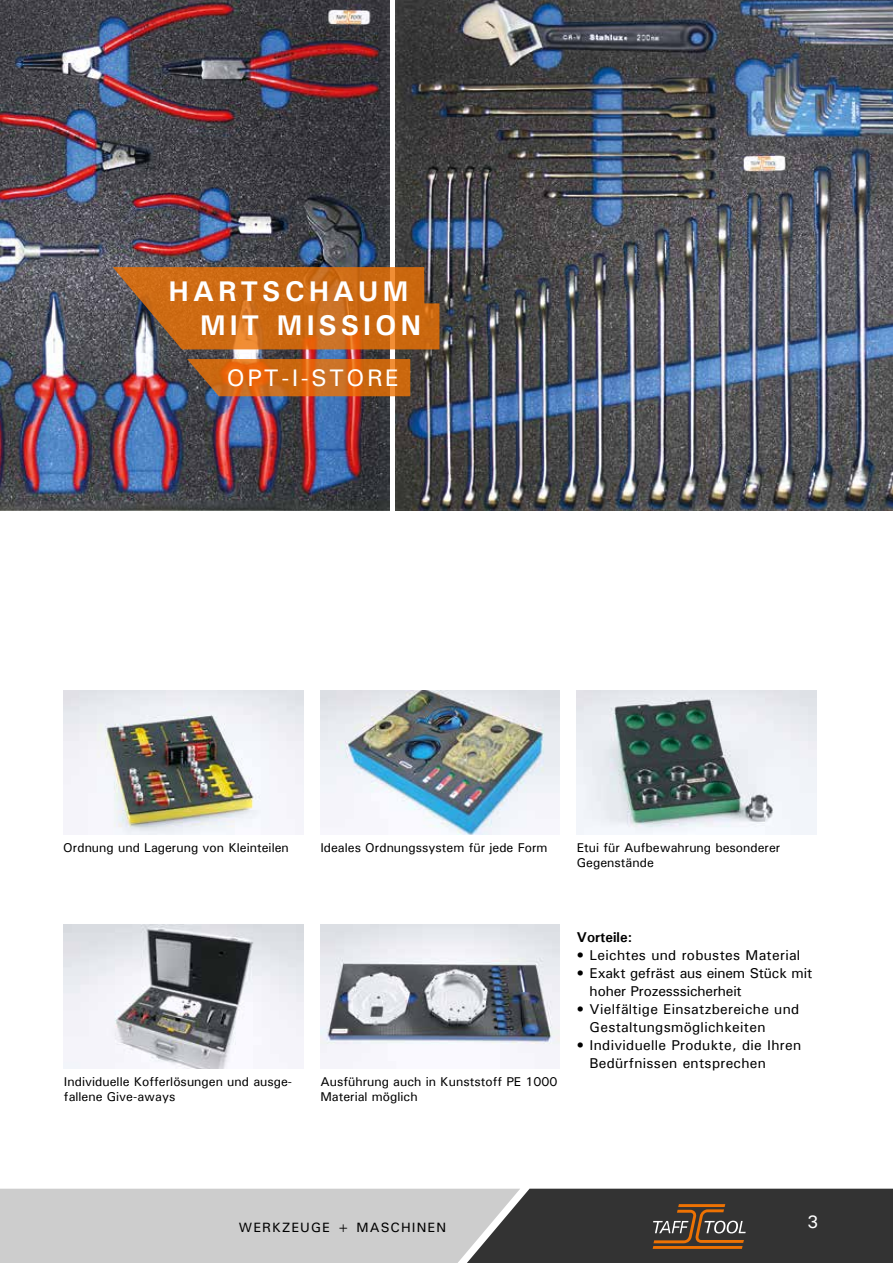
<style>
.page{position:relative;width:893px;height:1263px;background:#fff}
.page>*{position:absolute;margin:0;border:0;box-sizing:border-box;transform-origin:0 0}
.t1{font:700 28.5px/34.2px "Univers";letter-spacing:.14em;color:#fff}
.t2{font:500 24px "Univers";letter-spacing:.1em;color:#fff}
.t3{font:500 18px "Univers";color:#fff}
.t4{font:500 14.25px/18px "Univers";letter-spacing:.02em;color:#000}
.t5{font:500 14.25px/18px "Univers";letter-spacing:-.01em;color:#000}
.t6{font:700 14.25px "Univers";color:#000}
.t7{font:500 13.5px "Univers";letter-spacing:.08em;color:#000}
.t8{font:500 12.75px/15px "Univers";color:#000}
</style>
<div class="page">
<svg style="left:0;top:1189px;width:893px;height:74px"></svg>
<img style="left:577px;top:691px;width:239px;height:144px">
<img style="left:395px;top:0;width:498px;height:510px">
<img style="left:320px;top:691px;width:240px;height:144px">
<img style="left:64px;top:691px;width:239px;height:144px">
<img style="left:64px;top:925px;width:239px;height:144px">
<img style="left:320px;top:925px;width:240px;height:144px">
<img style="left:0;top:0;width:390px;height:510px">
<svg style="left:113px;top:267px;width:326px;height:82px"></svg>
<svg style="left:187px;top:359px;width:223px;height:37px"></svg>
<h1 class="t1" style="left:200px;top:273px;width:223px;text-indent:-31px">HARTSCHAUM<br>MIT MISSION</h1>
<h2 class="t2" style="left:227px;top:362px;width:173px">OPT-I-STORE</h2>
<p class="t8" style="left:63px;top:840px;width:227px">Ordnung und Lagerung von Kleinteilen</p>
<p class="t8" style="left:320px;top:840px;width:229px">Ideales Ordnungssystem für jede Form</p>
<p class="t8" style="left:577px;top:840px;width:205px">Etui für Aufbewahrung besonderer<br>Gegenstände</p>
<p class="t8" style="left:64px;top:1074px;width:230px">Individuelle Kofferlösungen und ausge&shy;fallene Give-aways</p>
<p class="t8" style="left:320px;top:1074px;width:239px">Ausführung auch in Kunststoff PE 1000<br>Material möglich</p>
<p class="t6" style="left:577px;top:928px;width:57px">Vorteile:</p>
<p class="t4" style="left:577px;top:945px;width:225px">• Leichtes und robustes Material</p>
<p class="t5" style="left:590px;top:963px;width:224px;text-indent:-13px">• Exakt gefräst aus einem Stück mit hoher Prozesssicherheit</p>
<p class="t4" style="left:590px;top:999px;width:211px;text-indent:-13px">• Vielfältige Einsatzbereiche und<br>Gestaltungsmöglichkeiten</p>
<p class="t4" style="left:590px;top:1035px;width:213px;text-indent:-13px">• Individuelle Produkte, die Ihren<br>Bedürfnissen entsprechen</p>
<p class="t7" style="left:239px;top:1219px;width:209px">WERKZEUGE + MASCHINEN</p>
<h3 class="t3" style="left:807px;top:1210px;width:13px">3</h3>
</div>
